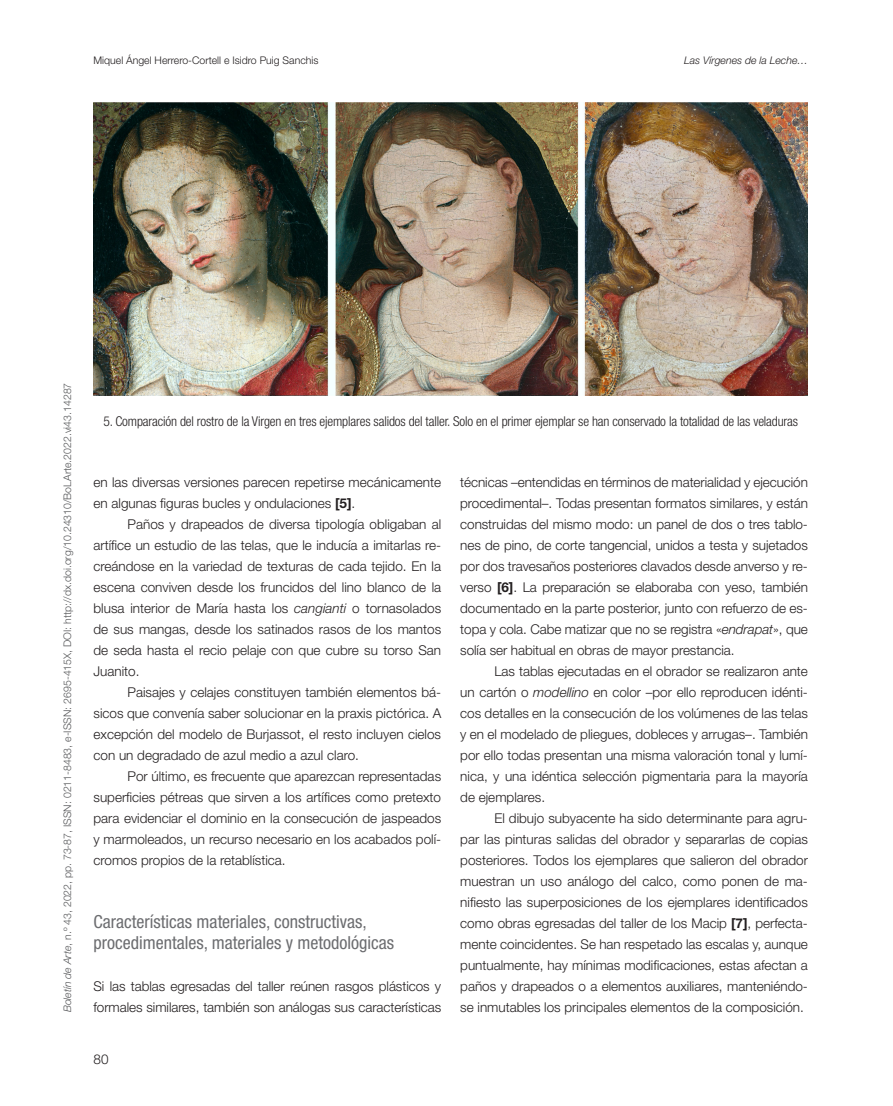
<style>
.page{position:relative;width:893px;height:1106px;background:#fff}
.page>*{position:absolute;margin:0;border:0;box-sizing:border-box;transform-origin:0 0}
.t1{font:condensed 18px/21px "Helvetica Neue LT Std";color:#6c6d70}
.t2{font:300 13.5px/21px "Helvetica Neue LT Std";color:#231f20;text-align:justify}
.t3{font:300 condensed 13.5px "Helvetica Neue LT Std";letter-spacing:-.01em;color:#231f20}
.t4{font:300 10.5px "Helvetica Neue LT Std";color:#57585a}
.t5{font:300 10.5px "Helvetica Neue LT Std";color:#231f20}
.t6{font:italic 300 10.5px "Helvetica Neue LT Std";color:#231f20}
.s1{font-style:italic}
.s2{font-weight:700}
</style>
<div class="page">
<img style="left:94px;top:102px;width:714px;height:293px">
<p class="t5" style="left:94px;top:54px;width:226px">Miquel Ángel Herrero-Cortell e Isidro Puig Sanchis</p>
<p class="t6" style="left:684px;top:54px;width:125px">Las Vírgenes de la Leche…</p>
<p class="t4" style="left:61px;top:1012px;width:631px;rotate:-90deg"><span class="s1">Boletín de Arte</span>, n.º 43, 2022, pp. 73-87, ISSN: 0211-8483, e-ISSN: 2695-415X, DOI: http://dx.doi.org/10.24310/BoLArte.2022.vi43.14287</p>
<p class="t3" style="left:103px;top:413px;width:696px">5. Comparación del rostro de la Virgen en tres ejemplares salidos del taller. Solo en el primer ejemplar se han conservado la totalidad de las veladuras</p>
<p class="t2" style="left:94px;top:471px;width:349px">en las diversas versiones parecen repetirse mecánicamente en algunas figuras bucles y ondulaciones <span class="s2">[5]</span>.</p>
<p class="t2" style="left:94px;top:513px;width:349px;text-indent:34px">Paños y drapeados de diversa tipología obligaban al artífice un estudio de las telas, que le inducía a imitarlas re&shy;creándose en la variedad de texturas de cada tejido. En la escena conviven desde los fruncidos del lino blanco de la blusa interior de María hasta los <span class="s1">cangianti</span> o tornasolados de sus mangas, desde los satinados rasos de los mantos de seda hasta el recio pelaje con que cubre su torso San Juanito.</p>
<p class="t2" style="left:94px;top:681px;width:349px;text-indent:34px">Paisajes y celajes constituyen también elementos bá&shy;sicos que convenía saber solucionar en la praxis pictórica. A excepción del modelo de Burjassot, el resto incluyen cielos con un degradado de azul medio a azul claro.</p>
<p class="t2" style="left:94px;top:765px;width:349px;text-indent:34px">Por último, es frecuente que aparezcan representadas superficies pétreas que sirven a los artífices como pretexto para evidenciar el dominio en la consecución de jaspeados y marmoleados, un recurso necesario en los acabados polí&shy;cromos propios de la retablística.</p>
<h1 class="t1" style="left:94px;top:911px;width:302px">Características materiales, constructivas, procedimentales, materiales y metodológicas</h1>
<p class="t2" style="left:94px;top:975px;width:349px">Si las tablas egresadas del taller reúnen rasgos plásticos y formales similares, también son análogas sus características</p>
<p class="t2" style="left:94px;top:1048px;width:17px">80</p>
<p class="t2" style="left:460px;top:471px;width:349px">técnicas –entendidas en términos de materialidad y ejecución procedimental–. Todas presentan formatos similares, y están construidas del mismo modo: un panel de dos o tres tablo&shy;nes de pino, de corte tangencial, unidos a testa y sujetados por dos travesaños posteriores clavados desde anverso y re&shy;verso <span class="s2">[6]</span>. La preparación se elaboraba con yeso, también documentado en la parte posterior, junto con refuerzo de es&shy;topa y cola. Cabe matizar que no se registra «<span class="s1">endrapat</span>», que solía ser habitual en obras de mayor prestancia.</p>
<p class="t2" style="left:460px;top:660px;width:349px;text-indent:34px">Las tablas ejecutadas en el obrador se realizaron ante un cartón o <span class="s1">modellino</span> en color –por ello reproducen idénti&shy;cos detalles en la consecución de los volúmenes de las telas y en el modelado de pliegues, dobleces y arrugas–. También por ello todas presentan una misma valoración tonal y lumí&shy;nica, y una idéntica selección pigmentaria para la mayoría de ejemplares.</p>
<p class="t2" style="left:460px;top:807px;width:349px;text-indent:34px">El dibujo subyacente ha sido determinante para agru&shy;par las pinturas salidas del obrador y separarlas de copias posteriores. Todos los ejemplares que salieron del obrador muestran un uso análogo del calco, como ponen de ma&shy;nifiesto las superposiciones de los ejemplares identificados como obras egresadas del taller de los Macip <span class="s2">[7]</span>, perfecta&shy;mente coincidentes. Se han respetado las escalas y, aunque puntualmente, hay mínimas modificaciones, estas afectan a paños y drapeados o a elementos auxiliares, manteniéndo&shy;se inmutables los principales elementos de la composición.</p>
</div>
